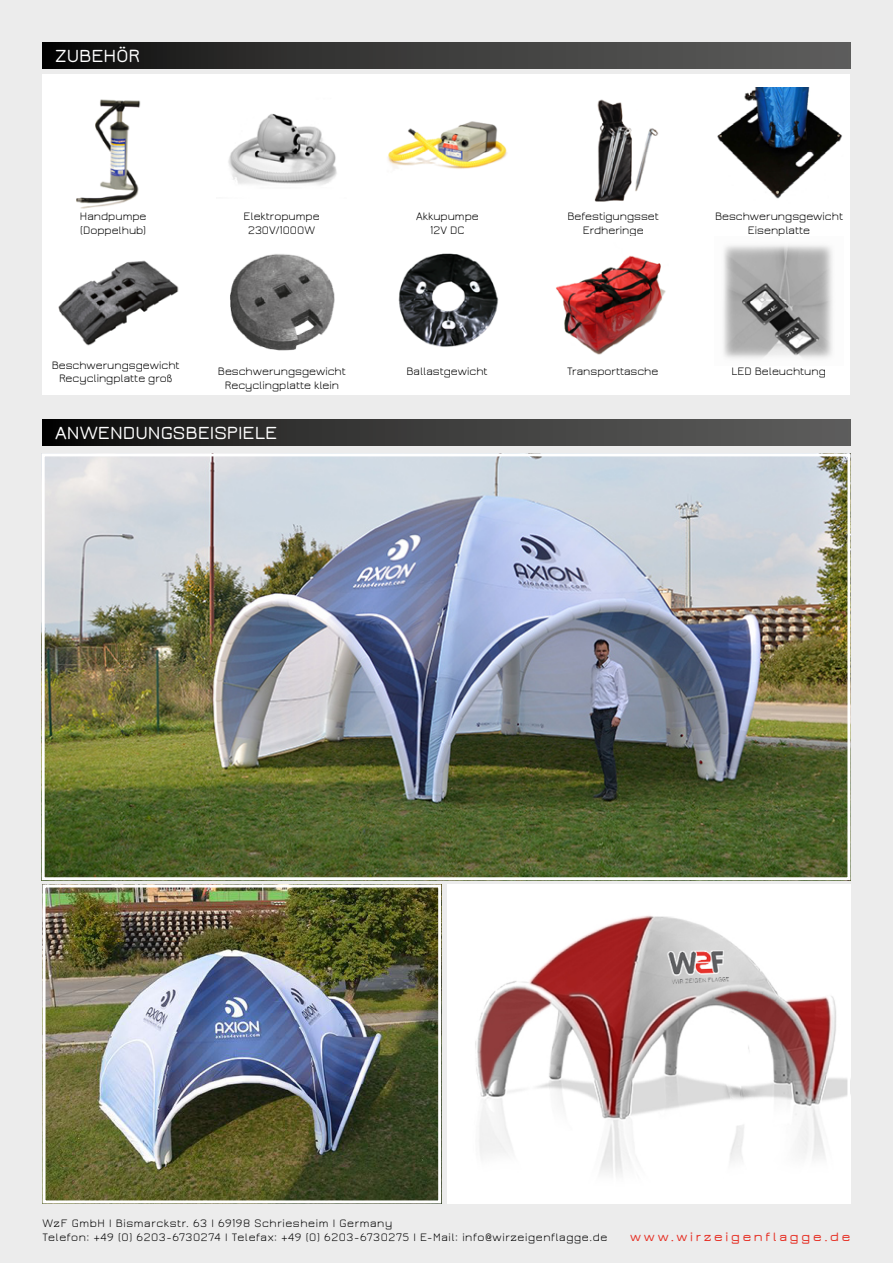
<style>
.page{position:relative;width:893px;height:1263px;background:#ececec}
.page>*{position:absolute;margin:0;border:0;box-sizing:border-box;transform-origin:0 0}
.t1{font:600 19.5px "Jura";color:#fff}
.t2{font:600 13.5px "Jura";letter-spacing:.2em;color:#e63025}
.t3{font:12px/13.5px "Jura";color:#000;text-align:center}
.t4{font:12px/13.5px "Jura";letter-spacing:.05em;color:#000}
</style>
<div class="page">
<div style="left:43px;top:420px;width:807px;height:25px;background:linear-gradient(to right,#121111,#636362)"></div>
<img style="left:46px;top:457px;width:800px;height:419px">
<div style="left:42px;top:453px;width:808px;height:427px;border:3px solid #fff"></div>
<img style="left:47px;top:888px;width:390px;height:311px">
<div style="left:43px;top:884px;width:398px;height:319px;border:3px solid #fff"></div>
<img style="left:452px;top:888px;width:394px;height:311px">
<div style="left:448px;top:884px;width:402px;height:319px;border:3px solid #fff"></div>
<div style="left:43px;top:74px;width:807px;height:320px;background:#fff"></div>
<div style="left:43px;top:43px;width:807px;height:25px;background:linear-gradient(to right,#121111,#636362)"></div>
<img style="left:76px;top:99px;width:65px;height:110px">
<img style="left:228px;top:113px;width:109px;height:72px">
<img style="left:387px;top:121px;width:120px;height:48px">
<img style="left:594px;top:99px;width:65px;height:103px">
<img style="left:717px;top:87px;width:125px;height:112px">
<img style="left:58px;top:260px;width:121px;height:86px">
<img style="left:230px;top:254px;width:105px;height:97px">
<img style="left:398px;top:253px;width:101px;height:94px">
<img style="left:556px;top:255px;width:110px;height:100px">
<img style="left:723px;top:245px;width:110px;height:114px">
<h1 class="t1" style="left:55px;top:46px;width:86px">ZUBEHÖR</h1>
<p class="t3" style="left:80px;top:210px;width:68px;text-align:left">Handpumpe (Doppelhub)</p>
<p class="t3" style="left:244px;top:210px;width:78px">Elektropumpe<br>230V/1000W</p>
<p class="t3" style="left:416px;top:210px;width:64px">Akkupumpe<br>12V DC</p>
<p class="t3" style="left:567px;top:210px;width:93px">Befestigungsset<br>Erdheringe</p>
<p class="t3" style="left:715px;top:210px;width:129px">Beschwerungsgewicht<br>Eisenplatte</p>
<p class="t3" style="left:52px;top:358px;width:129px">Beschwerungsgewicht<br>Recyclingplatte groß</p>
<p class="t3" style="left:218px;top:365px;width:129px">Beschwerungsgewicht<br>Recyclingplatte klein</p>
<p class="t3" style="left:406px;top:365px;width:83px">Ballastgewicht</p>
<p class="t3" style="left:567px;top:365px;width:93px">Transporttasche</p>
<p class="t3" style="left:731px;top:365px;width:96px">LED Beleuchtung</p>
<h1 class="t1" style="left:55px;top:423px;width:224px">ANWENDUNGSBEISPIELE</h1>
<p class="t4" style="left:43px;top:1216px;width:566px">WzF GmbH | Bismarckstr. 63 | 69198 Schriesheim | Germany<br>Telefon: +49 (0) 6203-6730274 | Telefax: +49 (0) 6203-6730275 | E-Mail: info@wirzeigenflagge.de</p>
<p class="t2" style="left:630px;top:1229px;width:222px">www.wirzeigenflagge.de</p>
</div>
